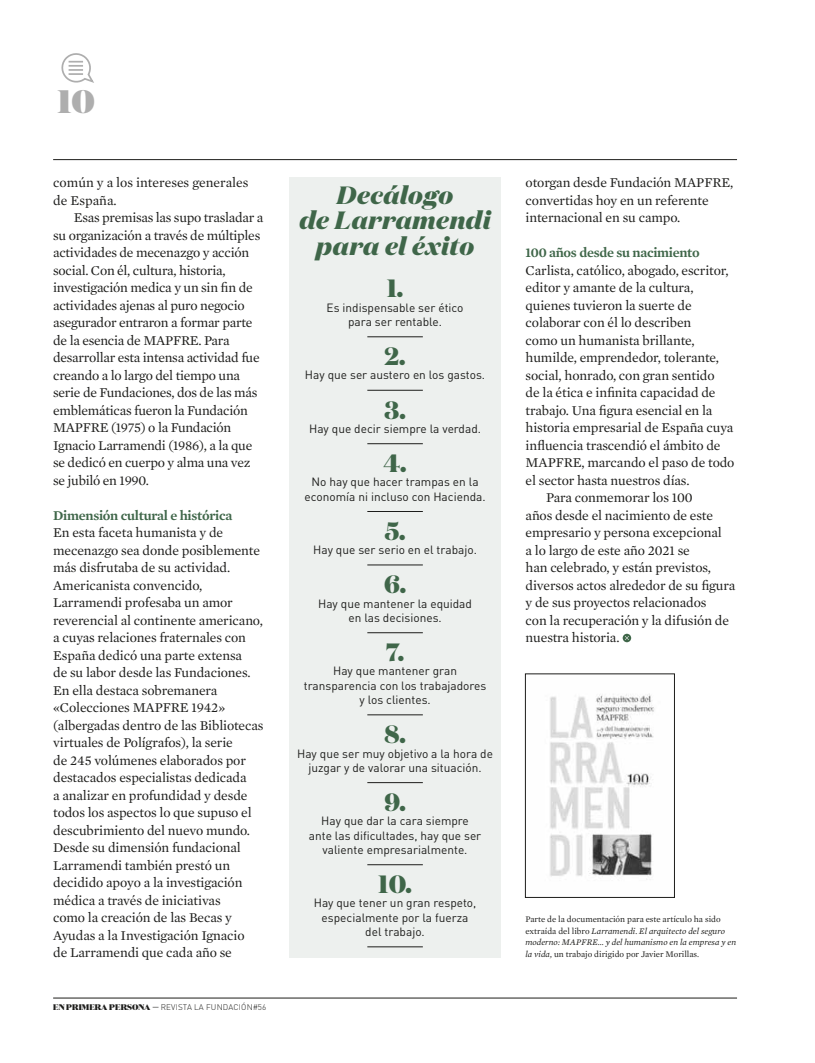
<style>
.page{position:relative;width:815px;height:1063px;background:#fff}
.page>*{position:absolute;margin:0;border:0;box-sizing:border-box;transform-origin:0 0}
.t1{font:900 32.5px "Domaine Display";color:#aeaeae}
.t2{font:italic 800 25px/25.6px "Domaine Display";letter-spacing:.02em;color:#3f6649;text-align:center}
.t3{font:800 25px "Domaine Display";color:#3f6649}
.t4{font:13.75px/17.5px "Mercury Text G1";letter-spacing:-.01em;color:#1d1d1b}
.t5{font:600 13.75px "Mercury Text G1";letter-spacing:-.02em;color:#3f6649}
.t6{font:11.88px/14.4px "DIN Pro";color:#1d1d1b;text-align:center}
.t7{font:8.75px/11.9px "Mercury Text G1";color:#1d1d1b}
.t8{font:300 8.12px "DIN Pro";letter-spacing:.02em;color:#1d1d1b}
.s1{font-family:"Domaine Display";font-weight:900}
.s2{font-style:italic}
</style>
<div class="page">
<hr style="left:53px;top:159px;width:684px;height:1px;background:#1d1d1b">
<hr style="left:53px;top:998px;width:684px;height:1px;background:#1d1d1b">
<svg style="left:61px;top:53px;width:33px;height:30px"></svg>
<div style="left:623px;top:634px;width:8px;height:8px;background:#3f6649;border-radius:50%"></div>
<svg style="left:625px;top:636px;width:4px;height:4px"></svg>
<div style="left:289px;top:177px;width:212px;height:780px;background:#edf0ee"></div>
<hr style="left:367px;top:337px;width:56px;height:1px;background:#1d1d1b">
<hr style="left:367px;top:390px;width:56px;height:1px;background:#1d1d1b">
<hr style="left:367px;top:444px;width:56px;height:1px;background:#1d1d1b">
<hr style="left:367px;top:511px;width:56px;height:1px;background:#1d1d1b">
<hr style="left:367px;top:565px;width:56px;height:1px;background:#1d1d1b">
<hr style="left:367px;top:633px;width:56px;height:1px;background:#1d1d1b">
<hr style="left:367px;top:715px;width:56px;height:1px;background:#1d1d1b">
<hr style="left:367px;top:782px;width:56px;height:1px;background:#1d1d1b">
<hr style="left:367px;top:865px;width:56px;height:1px;background:#1d1d1b">
<hr style="left:367px;top:947px;width:56px;height:1px;background:#1d1d1b">
<img style="left:550px;top:694px;width:104px;height:186px">
<div style="left:525px;top:674px;width:150px;height:224px;border:1px solid #1d1d1b"></div>
<h1 class="t1" style="left:57px;top:80px;width:39px">10</h1>
<p class="t4" style="left:53px;top:174px;width:197px">común y a los intereses generales de España.</p>
<p class="t4" style="left:53px;top:209px;width:212px;text-indent:21px">Esas premisas las supo trasladar a su organización a través de múltiples actividades de mecenazgo y acción social. Con él, cultura, historia, investigación medica y un sin fin de actividades ajenas al puro negocio asegurador entraron a formar parte de la esencia de MAPFRE. Para desarrollar esta intensa actividad fue creando a lo largo del tiempo una serie de Fundaciones, dos de las más emblemáticas fueron la Fundación MAPFRE (1975) o la Fundación Ignacio Larramendi (1986), a la que se dedicó en cuerpo y alma una vez se jubiló en 1990.</p>
<p class="t5" style="left:53px;top:507px;width:181px">Dimensión cultural e histórica</p>
<p class="t4" style="left:53px;top:524px;width:212px">En esta faceta humanista y de mecenazgo sea donde posiblemente más disfrutaba de su actividad.<br>Americanista convencido,<br>Larramendi profesaba un amor reverencial al continente americano, a cuyas relaciones fraternales con<br>España dedicó una parte extensa<br>de su labor desde las Fundaciones.<br>En ella destaca sobremanera «Colecciones MAPFRE 1942» (albergadas dentro de las Bibliotecas virtuales de Polígrafos), la serie<br>de 245 volúmenes elaborados por destacados especialistas dedicada<br>a analizar en profundidad y desde todos los aspectos lo que supuso el descubrimiento del nuevo mundo.<br>Desde su dimensión fundacional<br>Larramendi también prestó un decidido apoyo a la investigación médica a través de iniciativas<br>como la creación de las Becas y<br>Ayudas a la Investigación Ignacio<br>de Larramendi que cada año se</p>
<p class="t8" style="left:53px;top:1001px;width:215px"><span class="s1">EN PRIMERA PERSONA —</span> REVISTA LA FUNDACIÓN#56</p>
<h2 class="t2" style="left:300px;top:182px;width:192px">Decálogo<br>de Larramendi para el éxito</h2>
<h2 class="t3" style="left:387px;top:272px;width:18px">1.</h2>
<p class="t6" style="left:327px;top:299px;width:138px">Es indispensable ser ético para ser rentable.</p>
<h2 class="t3" style="left:385px;top:340px;width:23px">2.</h2>
<p class="t6" style="left:305px;top:367px;width:182px">Hay que ser austero en los gastos.</p>
<h2 class="t3" style="left:384px;top:393px;width:23px">3.</h2>
<p class="t6" style="left:309px;top:420px;width:173px">Hay que decir siempre la verdad.</p>
<h2 class="t3" style="left:384px;top:447px;width:25px">4.</h2>
<p class="t6" style="left:305px;top:474px;width:183px">No hay que hacer trampas en la economía ni incluso con Hacienda.</p>
<h2 class="t3" style="left:385px;top:514px;width:22px">5.</h2>
<p class="t6" style="left:313px;top:542px;width:165px">Hay que ser serio en el trabajo.</p>
<h2 class="t3" style="left:384px;top:568px;width:24px">6.</h2>
<p class="t6" style="left:318px;top:595px;width:155px">Hay que mantener la equidad en las decisiones.</p>
<h2 class="t3" style="left:386px;top:636px;width:19px">7.</h2>
<p class="t6" style="left:304px;top:663px;width:184px">Hay que mantener gran transparencia con los trabajadores y los clientes.</p>
<h2 class="t3" style="left:384px;top:718px;width:23px">8.</h2>
<p class="t6" style="left:297px;top:745px;width:197px">Hay que ser muy objetivo a la hora de juzgar y de valorar una situación.</p>
<h2 class="t3" style="left:384px;top:786px;width:23px">9.</h2>
<p class="t6" style="left:309px;top:813px;width:174px">Hay que dar la cara siempre ante las dificultades, hay que ser valiente empresarialmente.</p>
<h2 class="t3" style="left:378px;top:868px;width:35px">10.</h2>
<p class="t6" style="left:314px;top:895px;width:164px">Hay que tener un gran respeto, especialmente por la fuerza del trabajo.</p>
<p class="t4" style="left:526px;top:174px;width:209px">otorgan desde Fundación MAPFRE, convertidas hoy en un referente internacional en su campo.</p>
<p class="t5" style="left:526px;top:245px;width:176px">100 años desde su nacimiento</p>
<p class="t4" style="left:526px;top:262px;width:204px">Carlista, católico, abogado, escritor,</p>
<p class="t4" style="left:526px;top:279px;width:169px">editor y amante de la cultura,</p>
<p class="t4" style="left:526px;top:297px;width:168px">quienes tuvieron la suerte de</p>
<p class="t4" style="left:526px;top:314px;width:167px">colaborar con él lo describen</p>
<p class="t4" style="left:526px;top:332px;width:171px">como un humanista brillante,</p>
<p class="t4" style="left:526px;top:349px;width:195px">humilde, emprendedor, tolerante,</p>
<p class="t4" style="left:526px;top:367px;width:191px">social, honrado, con gran sentido</p>
<p class="t4" style="left:526px;top:384px;width:191px">de la ética e infinita capacidad de</p>
<p class="t4" style="left:526px;top:402px;width:188px">trabajo. Una figura esencial en la</p>
<p class="t4" style="left:526px;top:419px;width:209px">historia empresarial de España cuya</p>
<p class="t4" style="left:526px;top:437px;width:196px">influencia trascendió el ámbito de</p>
<p class="t4" style="left:526px;top:454px;width:210px">MAPFRE, marcando el paso de todo</p>
<p class="t4" style="left:526px;top:472px;width:165px">el sector hasta nuestros días.</p>
<p class="t4" style="left:546px;top:489px;width:148px">Para conmemorar los 100</p>
<p class="t4" style="left:526px;top:507px;width:189px">años desde el nacimiento de este</p>
<p class="t4" style="left:526px;top:524px;width:198px">empresario y persona excepcional</p>
<p class="t4" style="left:526px;top:542px;width:166px">a lo largo de este año 2021 se</p>
<p class="t4" style="left:526px;top:559px;width:187px">han celebrado, y están previstos,</p>
<p class="t4" style="left:526px;top:577px;width:211px">diversos actos alrededor de su figura</p>
<p class="t4" style="left:526px;top:594px;width:182px">y de sus proyectos relacionados</p>
<p class="t4" style="left:526px;top:612px;width:205px">con la recuperación y la difusión de</p>
<p class="t4" style="left:526px;top:629px;width:95px">nuestra historia.</p>
<p class="t7" style="left:525px;top:913px;width:212px">Parte de la documentación para este artículo ha sido extraída del libro <span class="s2">Larramendi. El arquitecto del seguro moderno: MAPFRE... y del humanismo en la empresa y en la vida,</span> un trabajo dirigido por Javier Morillas.</p>
</div>
